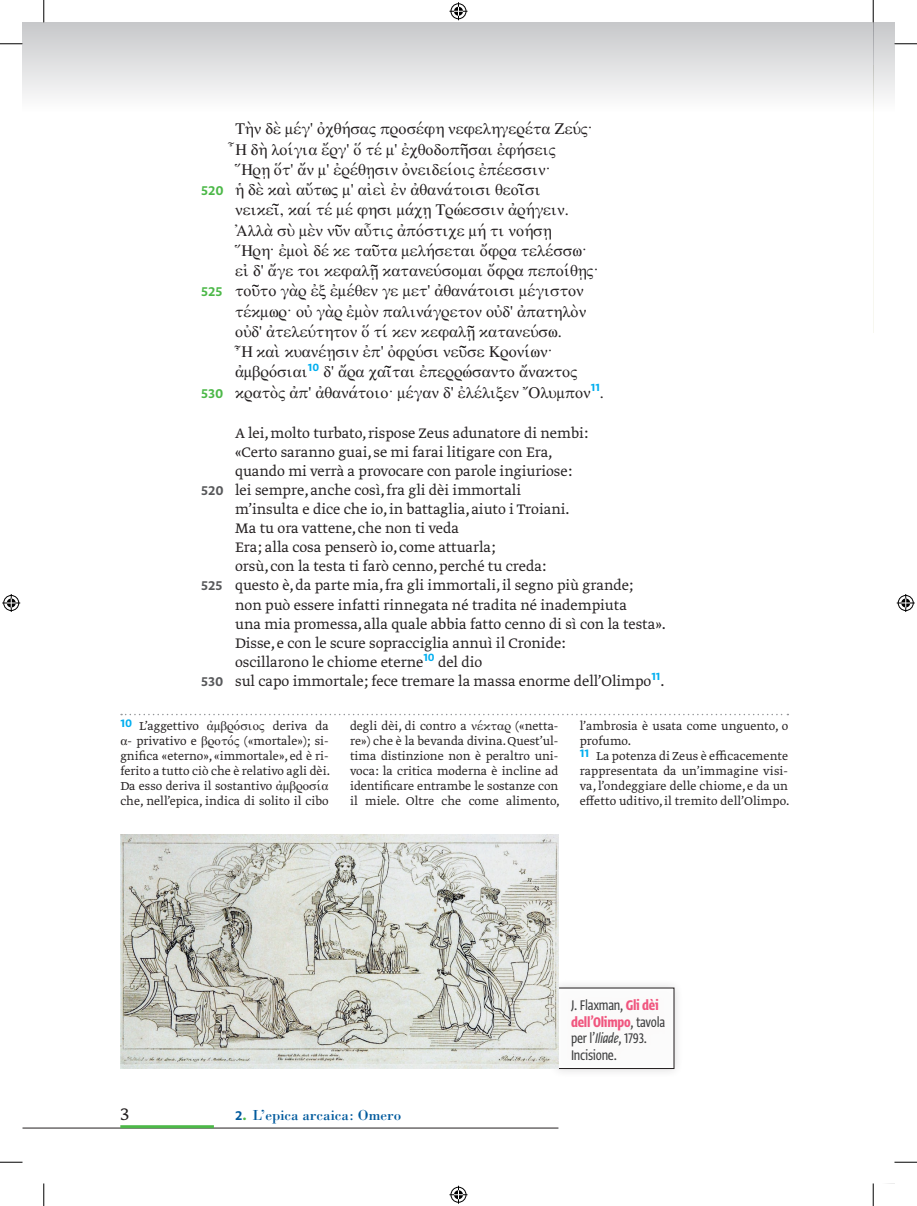
<style>
.page{position:relative;width:917px;height:1206px;background:#fff}
.page>*{position:absolute;margin:0;border:0;box-sizing:border-box;transform-origin:0 0}
.t1{font:300 21px "Greta Text Pro";color:#231f20}
.t2{font:16.5px/16.5px "Greta Sans Cnd Std";letter-spacing:-.015em;color:#3e3e3f}
.t3{font:16.5px "Greta Sans Cnd Std Bld";color:#f0567f}
.t4{font:300 16.35px "Greta Text Pro";color:#231f20}
.t5{font:16.2px "Hellenica";color:#231f20}
.t6{font:15px "Bodoni Std";color:#015a9d}
.t7{font:300 13.5px/15px "Greta Text Pro";letter-spacing:.005em;color:#231f20;text-align:justify}
.s1{font-family:"Greta Sans Std Bld";font-size:15px;color:#4cb848}
.s2{font-family:"Greta Sans Std Bld";font-weight:400;font-size:15px;color:#57585a}
.s3{font-family:"Hellenica";font-weight:400;font-size:12.75px}
.s4{font-family:"Greta Sans Std Bld"}
.s5{font-family:"Greta Text Pro";font-weight:700;color:#4cb848}
.s6{font-family:"Greta Sans Cnd Std Bld";color:#f0567f}
.s7{font-family:"Greta Sans Cnd Std";color:#3e3e3f}
.s8{font-style:italic}
</style>
<div class="page">
<svg style="left:873px;top:112px;width:1px;height:221px"></svg>
<hr style="left:23px;top:1128px;width:535px;height:1px;background:#231f20">
<div style="left:22px;top:22px;width:851px;height:90px;background:linear-gradient(to bottom,#c7c8ca,#fdfdfd)"></div>
<hr style="left:120px;top:1125px;width:94px;height:3px;background:#4cb848">
<div style="left:873px;top:22px;width:21px;height:90px;background:linear-gradient(to bottom,#c7c8ca,#fdfdfd)"></div>
<div style="left:548px;top:978px;width:136px;height:100px;background:#231f20;opacity:.2"></div>
<div style="left:558px;top:988px;width:116px;height:80px;background:#fff"></div>
<svg style="left:121px;top:714px;width:667px;height:1px"></svg>
<img style="left:120px;top:835px;width:438px;height:233px">
<svg style="left:0;top:44px;width:22px;height:1px"></svg>
<svg style="left:894px;top:44px;width:23px;height:1px"></svg>
<svg style="left:0;top:1162px;width:22px;height:1px"></svg>
<svg style="left:894px;top:1162px;width:23px;height:1px"></svg>
<svg style="left:44px;top:0;width:1px;height:22px"></svg>
<svg style="left:44px;top:1183px;width:1px;height:23px"></svg>
<svg style="left:873px;top:0;width:1px;height:22px"></svg>
<svg style="left:873px;top:1183px;width:1px;height:23px"></svg>
<svg style="left:449px;top:2px;width:18px;height:18px"></svg>
<svg style="left:449px;top:1186px;width:18px;height:18px"></svg>
<svg style="left:2px;top:594px;width:18px;height:18px"></svg>
<svg style="left:896px;top:594px;width:18px;height:18px"></svg>
<p class="t5" style="left:235px;top:120px;width:359px">Th;n de; mevg¾ ojcqhvsa~ prosevfh nefelhgerevta Zeuv~:</p>
<p class="t5" style="left:235px;top:141px;width:322px">\H dh; loivgia e[rg¾ o{ tev m¾ ejcqodoph`sai ejfhvsei~</p>
<p class="t5" style="left:235px;top:161px;width:317px">ÓHrhæ o{t¾ a[n m¾ ejrevqhæsin ojneideivoi~ ejpevessin:</p>
<p class="t5" style="left:201px;top:181px;width:341px"><span class="s1">520</span> hJ de; kai; au[tw~ m¾ aijei; ejn ajqanavtoisi qeoi`si</p>
<p class="t5" style="left:235px;top:201px;width:335px">neikei`, kaiv tev mev fhsi mavchæ Trwvessin ajrhvgein.</p>
<p class="t5" style="left:235px;top:222px;width:318px">ÆAlla; su; me;n nu`n au\ti~ ajpovstice mhv ti nohvshæ</p>
<p class="t5" style="left:235px;top:242px;width:353px">ÓHrh: ejmoi; dev ke tau`ta melhvsetai o[fra televssw:</p>
<p class="t5" style="left:235px;top:262px;width:365px">eij d¾ a[ge toi kefalh`æ kataneuvsomai o[fra pepoivqhæ~:</p>
<p class="t5" style="left:201px;top:282px;width:384px"><span class="s1">525</span> tou`to ga;r ejx ejmevqen ge met¾ ajqanavtoisi mevgiston</p>
<p class="t5" style="left:235px;top:303px;width:352px">tevkmwr: ouj ga;r ejmo;n palinavgreton oujd¾ ajpathlo;n</p>
<p class="t5" style="left:235px;top:323px;width:328px">oujd¾ ajteleuvthton o{ tiv ken kefalh`æ kataneuvsw.</p>
<p class="t5" style="left:235px;top:343px;width:319px">ÇH kai; kuanevhæsin ejp¾ ojfruvsi neu`se Kronivwn:</p>
<p class="t5" style="left:235px;top:363px;width:344px">ajmbrovsiai<sup>10</sup> d¾ a[ra cai`tai ejperrwvsanto a[nakto~</p>
<p class="t5" style="left:201px;top:384px;width:404px"><span class="s1">530</span> krato;~ ajp¾ ajqanavtoio: mevgan d¾ ejlevlixen ÒOlumpon<sup>11</sup>.</p>
<p class="t4" style="left:235px;top:423px;width:354px">A lei, molto turbato, rispose Zeus adunatore di nembi:</p>
<p class="t4" style="left:235px;top:442px;width:319px">«Certo saranno guai, se mi farai litigare con Era,</p>
<p class="t4" style="left:235px;top:461px;width:338px">quando mi verrà a provocare con parole ingiuriose:</p>
<p class="t4" style="left:201px;top:480px;width:321px"><span class="s2">520</span> lei sempre, anche così, fra gli dèi immortali</p>
<p class="t4" style="left:235px;top:500px;width:336px">m’insulta e dice che io, in battaglia, aiuto i Troiani.</p>
<p class="t4" style="left:235px;top:519px;width:225px">Ma tu ora vattene, che non ti veda</p>
<p class="t4" style="left:235px;top:538px;width:262px">Era; alla cosa penserò io, come attuarla;</p>
<p class="t4" style="left:235px;top:557px;width:312px">orsù, con la testa ti farò cenno, perché tu creda:</p>
<p class="t4" style="left:201px;top:576px;width:433px"><span class="s2">525</span> questo è, da parte mia, fra gli immortali, il segno più grande;</p>
<p class="t4" style="left:235px;top:595px;width:393px">non può essere infatti rinnegata né tradita né inadempiuta</p>
<p class="t4" style="left:235px;top:614px;width:432px">una mia promessa, alla quale abbia fatto cenno di sì con la testa».</p>
<p class="t4" style="left:235px;top:633px;width:332px">Disse, e con le scure sopracciglia annuì il Cronide:</p>
<p class="t4" style="left:235px;top:652px;width:249px">oscillarono le chiome eterne<sup>10</sup> del dio</p>
<p class="t4" style="left:201px;top:671px;width:465px"><span class="s2">530</span> sul capo immortale; fece tremare la massa enorme dell’Olimpo<sup>11</sup>.</p>
<p class="t7" style="left:120px;top:719px;width:211px"><sup>10</sup> L’aggettivo <span class="s3">ajmbrovsio~</span> deriva da <span class="s3">a</span>- privativo e <span class="s3">brotov~</span> («mortale»); si&shy;gnifica «eterno», «immortale», ed è ri&shy;ferito a tutto ciò che è relativo agli dèi.<br>Da esso deriva il sostantivo <span class="s3">ajmbrosiva </span>che, nell’epica, indica di solito il cibo</p>
<p class="t7" style="left:350px;top:719px;width:211px">degli dèi, di contro a <span class="s3">nevktar</span> («netta&shy;re») che è la bevanda divina. Quest’ul&shy;tima distinzione non è peraltro uni&shy;voca: la critica moderna è incline ad identificare entrambe le sostanze con il miele. Oltre che come alimento,</p>
<p class="t7" style="left:580px;top:719px;width:211px;text-align:left">l’ambrosia è usata come unguento, o profumo.<br><sup>11</sup> La potenza di Zeus è efficacemente rappresentata da un’immagine visi&shy;va, l’ondeggiare delle chiome, e da un effetto uditivo, il tremito dell’Olimpo.</p>
<p class="t1" style="left:120px;top:1101px;width:10px">3</p>
<p class="t6" style="left:235px;top:1105px;width:167px"><span class="s4">2</span><span class="s5">.</span> L’epica arcaica: Omero</p>
<p class="t2" style="left:571px;top:997px;width:89px">J. Flaxman, <span class="s6">Gli dèi</span></p>
<p class="t3" style="left:571px;top:1012px;width:96px">dell’Olimpo<span class="s7">, tavola</span></p>
<p class="t2" style="left:571px;top:1030px;width:78px">per l’<span class="s8">Iliade</span>, 1793.<br>Incisione.</p>
</div>
